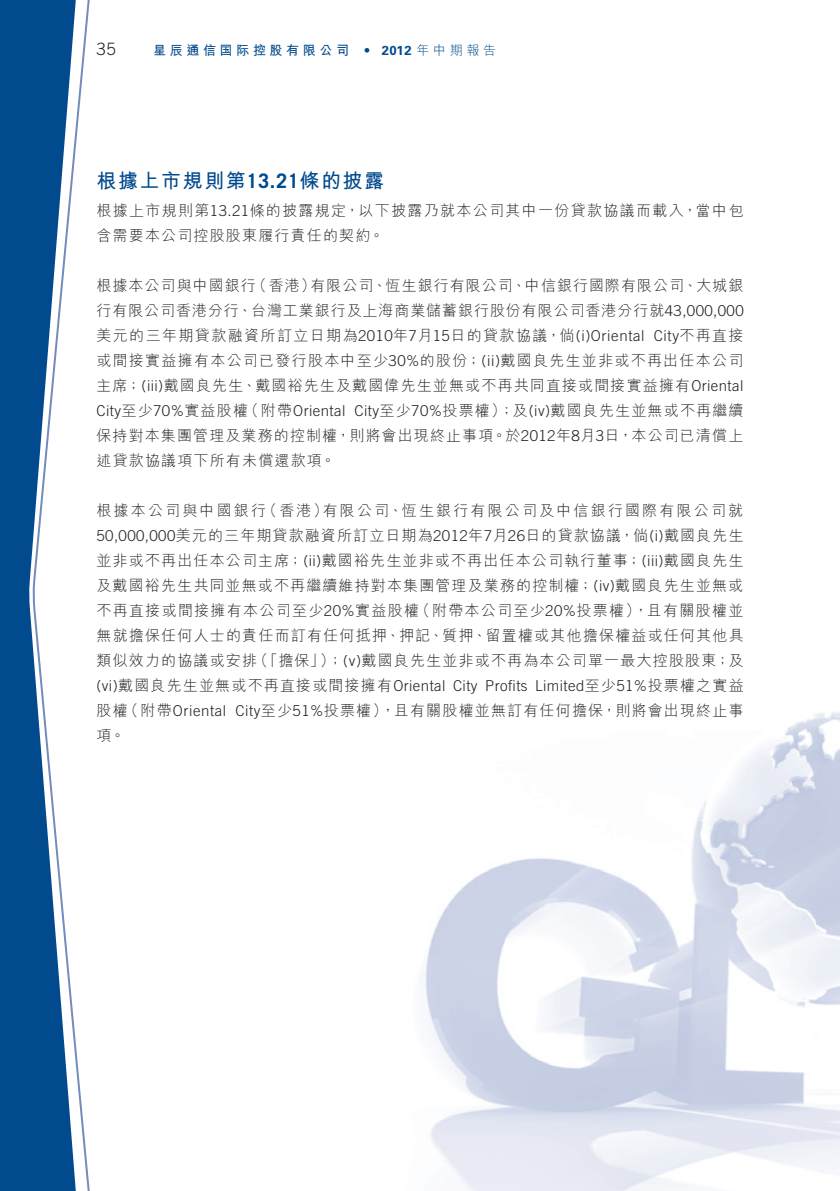
<style>
.page{position:relative;width:840px;height:1191px;background:#fff}
.page>*{position:absolute;margin:0;border:0;box-sizing:border-box;transform-origin:0 0}
.Heading_2{font:700 20px "M Hei HK";letter-spacing:.08em;color:#004a8d}
.t1{font:300 17px "Trade Gothic LT Std";color:#231f20}
.Body_Text{font:300 15px/25px "M Hei HK";letter-spacing:.08em;color:#231f20}
.Body_Text-2{font:300 15px "Trade Gothic LT Std";letter-spacing:.03em;color:#231f20}
.Body_Text-3{font:300 15px "M Hei HK";letter-spacing:.06em;color:#231f20}
.Body_Text-4{font:300 15px "M Hei HK";letter-spacing:.145em;color:#231f20}
.t2{font:700 13px "M Hei HK";letter-spacing:.28em;color:#004a8d}
.t3{font:300 13px "M Hei HK";letter-spacing:.28em;color:#004a8d}
.t4{font:700 13px "Univers LT Std";color:#004a8d}
.s1{font-family:"M Hei HKS"}
.s2{font-family:"Univers LT Std";font-weight:700}
.s3{font-family:"Trade Gothic LT Std"}
.s4{font-family:"M Hei HK"}
</style>
<div class="page">
<img style="left:422px;top:712px;width:417px;height:479px">
<svg style="left:0;top:0;width:90px;height:1191px"></svg>
<p class="t1" style="left:96px;top:39px;width:21px">35</p>
<p class="t2" style="left:153px;top:41px;width:197px">星辰通信<span class="s1">國際</span>控股有限公司</p>
<p class="t4" style="left:364px;top:43px;width:6px">•</p>
<p class="t3" style="left:381px;top:44px;width:116px"><span class="s2">2012</span>年中期報告</p>
<p class="Heading_2" style="left:96px;top:166px;width:289px">根據上市規則第<span class="s3">13.21</span>條的披露</p>
<p class="Body_Text" style="left:96px;top:198px;width:648px">根據上市規則第<span class="s3">13.21</span>條的披露規定，以下披露乃就本公司其中一份貸款協議而載入，當中包含需要本公司控股股東履行責任的契約。</p>
<p class="Body_Text" style="left:310px;top:273px;width:434px">有限公司、恆生銀行有限公司、中信銀行國際有限公司、大城銀</p>
<p class="Body_Text" style="left:251px;top:273px;width:66px">（香港）</p>
<p class="Body_Text" style="left:96px;top:273px;width:161px">根據本公司與中國銀行</p>
<p class="Body_Text-3" style="left:96px;top:303px;width:648px">行有限公司香港分行、台灣工業銀行及上海商業儲蓄銀行股份有限公司香港分行就<span class="s3">43,000,000</span></p>
<p class="Body_Text-2" style="left:653px;top:327px;width:91px">City<span class="s4">不再直接</span></p>
<p class="Body_Text" style="left:96px;top:323px;width:549px">美元的三年期貸款融資所訂立日期為<span class="s3">2010</span>年 月<span class="s3">7 15</span>日的貸款協議，倘 <span class="s3">)i( Oriental</span></p>
<p class="Body_Text" style="left:96px;top:348px;width:648px">或間接實益擁有本公司已發行股本中至少<span class="s3">30%</span>的股份；<span class="s3">( )i i</span> 戴國良先生並非或不再出任本公司</p>
<p class="Body_Text" style="left:96px;top:373px;width:648px">主席；<span class="s3">(iii)</span>戴國良先生、戴國裕先生及戴國偉先生並無或不再共同直接或間接實益擁有<span class="s3">Oriental</span></p>
<p class="Body_Text" style="left:354px;top:398px;width:390px"><span class="s3">City</span>至少<span class="s3">70%</span>投票權）；及<span class="s3">(iv)</span>戴國良先生並無或不再繼續</p>
<p class="Body_Text-2" style="left:244px;top:402px;width:103px"><span class="s4">（附帶</span>Oriental</p>
<p class="Body_Text" style="left:96px;top:398px;width:648px"><span class="s3">City</span>至少<span class="s3">70%</span>實益股權<br>保持對本集團管理及業務的控制權，則將會出現終止事項。於<span class="s3">2012</span>年 月<span class="s3">8</span> 日<span class="s3">3</span> ，本公司已清償上述貸款協議項下所有未償還款項。</p>
<p class="Body_Text-4" style="left:322px;top:503px;width:422px">有限公司、恆生銀行有限公司及中信銀行國際有限公司就</p>
<p class="Body_Text" style="left:262px;top:498px;width:67px">（香港）</p>
<p class="Body_Text-4" style="left:96px;top:503px;width:171px">根據本公司與中國銀行</p>
<p class="Body_Text" style="left:96px;top:523px;width:648px"><span class="s3">50,000,000</span>美元的三年期貸款融資所訂立日期為<span class="s3">2012</span>年 月<span class="s3">7 26</span>日的貸款協議，倘 <span class="s3">)i(</span> 戴國良先生</p>
<p class="Body_Text" style="left:96px;top:548px;width:648px">並非或不再出任本公司主席；<span class="s3">( )i i</span> 戴國裕先生並非或不再出任本公司執行董事；<span class="s3">(iii)</span>戴國良先生</p>
<p class="Body_Text" style="left:96px;top:573px;width:648px">及戴國裕先生共同並無或不再繼續維持對本集團管理及業務的控制權；<span class="s3">(iv)</span>戴國良先生並無或</p>
<p class="Body_Text" style="left:415px;top:598px;width:330px">（附帶本公司至少<span class="s3">20%</span>投票權 ，）且有關股權並</p>
<p class="Body_Text" style="left:96px;top:598px;width:324px">不再直接或間接擁有本公司至少<span class="s3">20%</span>實益股權</p>
<p class="Body_Text" style="left:96px;top:623px;width:648px">無就擔保任何人士的責任而訂有任何抵押、押記、質押、留置權或其他擔保權益或任何其他具</p>
<p class="Body_Text" style="left:253px;top:648px;width:491px">（「擔保」）；<span class="s3">( )v</span> 戴國良先生並非或不再為本公司單一最大控股股東；及</p>
<p class="Body_Text" style="left:96px;top:648px;width:162px">類似效力的協議或安排</p>
<p class="Body_Text" style="left:235px;top:673px;width:509px;text-indent:-139px"><span class="s3">(vi)</span>戴國良先生並無或不再直接或間接擁有<span class="s3">Oriental<br>City</span>至少<span class="s3">51%</span>投票權 ，）且有關股權並無訂有任何擔保，則將會出現終止事</p>
<p class="Body_Text-2" style="left:535px;top:677px;width:210px">Limited<span class="s4">至少</span>51%<span class="s4">投票權之實益</span></p>
<p class="Body_Text-2" style="left:453px;top:677px;width:26px">City</p>
<p class="Body_Text-2" style="left:485px;top:677px;width:44px">Profits</p>
<p class="Body_Text-2" style="left:123px;top:702px;width:104px"><span class="s4">（附帶</span>Oriental</p>
<p class="Body_Text" style="left:96px;top:698px;width:33px">股權項。</p>
</div>
